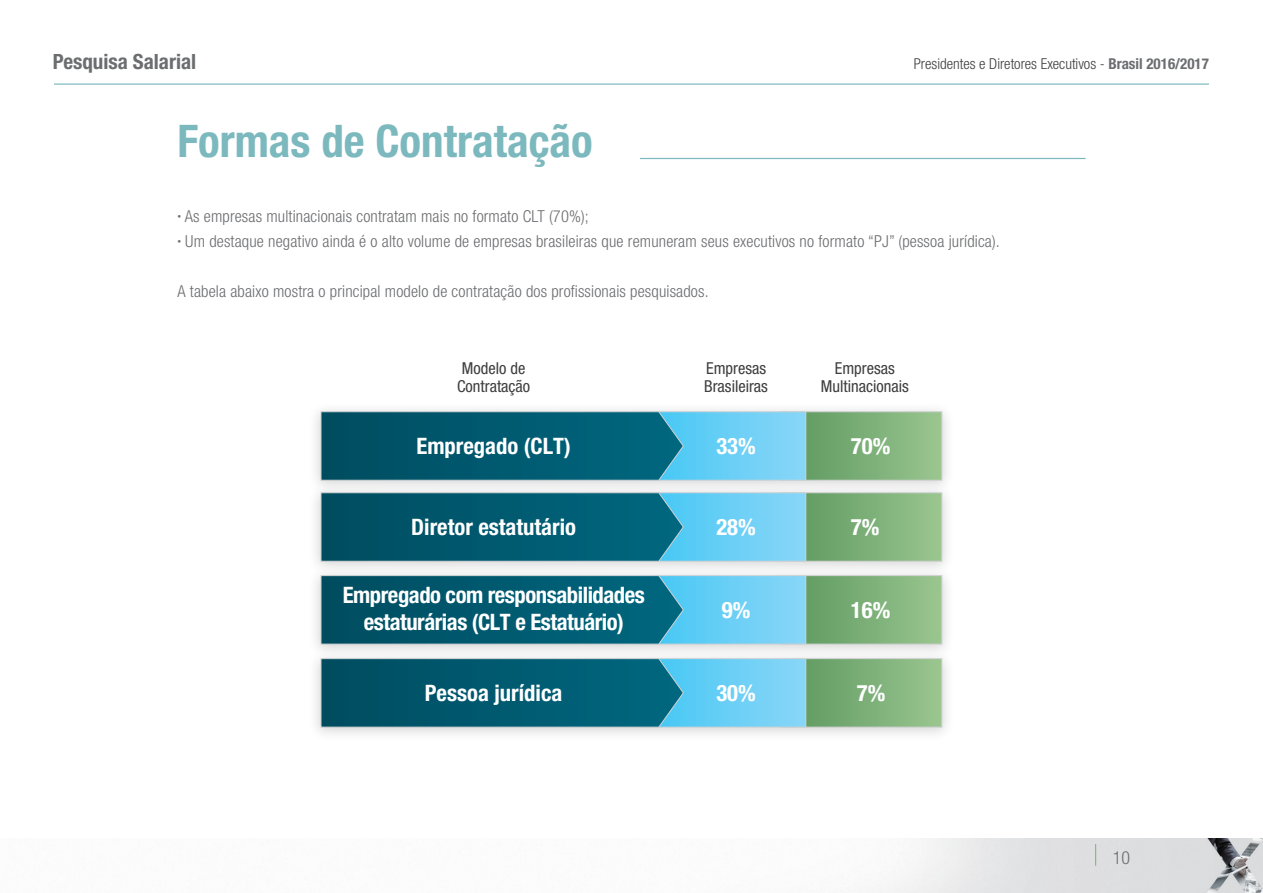
<style>
.page{position:relative;width:1263px;height:893px;background:#fff}
.page>*{position:absolute;margin:0;border:0;box-sizing:border-box;transform-origin:0 0}
.t1{font:700 condensed 45px "Helvetica Neue LT Std";color:#7cb9be}
.t2{font:700 condensed 22.65px/27.2px "Helvetica Neue LT Std";letter-spacing:-.02em;color:#fff;text-align:center}
.t3{font:700 condensed 22.65px "Helvetica Neue LT Std";color:#fff}
.t4{font:700 condensed 21px "Helvetica Neue LT Std";color:#6c6d70}
.t5{font:300 condensed 18px "Helvetica Neue LT Std";color:#6c6d70}
.t6{font:300 condensed 16.5px "Helvetica Neue LT Std";letter-spacing:.01em;color:#6c6d70}
.t7{font:condensed 16.5px/17.9px "Helvetica Neue LT Std";color:#3e3e3f}
.t8{font:300 condensed 15px "Helvetica Neue LT Std";color:#3e3e3f}
.s1{font-weight:700;color:#6c6d70}
</style>
<div class="page">
<img style="left:880px;top:839px;width:383px;height:54px">
<svg style="left:1095px;top:844px;width:1px;height:22px"></svg>
<hr style="left:640px;top:158px;width:445px;height:1px;background:#7cb9be">
<hr style="left:54px;top:83px;width:1155px;height:2px;background:#7cb9be">
<svg style="left:320px;top:410px;width:623px;height:71px;background:#3c8b92"></svg>
<svg style="left:320px;top:491px;width:623px;height:71px;background:#3c8b92"></svg>
<svg style="left:320px;top:657px;width:623px;height:71px;background:#3c8b92"></svg>
<svg style="left:320px;top:574px;width:623px;height:71px;background:#3c8b92"></svg>
<p class="t4" style="left:53px;top:49px;width:145px">Pesquisa Salarial</p>
<h1 class="t1" style="left:177px;top:113px;width:417px">Formas de Contratação</h1>
<p class="t8" style="left:914px;top:55px;width:297px">Presidentes e Diretores Executivos - <span class="s1">Brasil 2016/2017</span></p>
<p class="t6" style="left:177px;top:206px;width:413px"><sup>•</sup> As empresas multinacionais contratam mais no formato CLT (70%);</p>
<p class="t6" style="left:177px;top:231px;width:824px"><sup>•</sup> Um destaque negativo ainda é o alto volume de empresas brasileiras que remuneram seus executivos no formato “PJ” (pessoa jurídica).</p>
<p class="t6" style="left:177px;top:282px;width:533px">A tabela abaixo mostra o principal modelo de contratação dos profissionais pesquisados.</p>
<p class="t7" style="left:457px;top:359px;width:75px">Modelo de<br>Contratação</p>
<p class="t7" style="left:704px;top:359px;width:65px">Empresas<br>Brasileiras</p>
<p class="t7" style="left:821px;top:359px;width:89px;text-align:center">Empresas<br>Multinacionais</p>
<h2 class="t3" style="left:416px;top:432px;width:156px">Empregado (CLT)</h2>
<h2 class="t2" style="left:716px;top:432px;width:41px">33%</h2>
<h2 class="t2" style="left:851px;top:432px;width:41px">70%</h2>
<h2 class="t3" style="left:411px;top:513px;width:166px">Diretor estatutário</h2>
<h2 class="t2" style="left:716px;top:513px;width:41px">28%</h2>
<h2 class="t2" style="left:851px;top:513px;width:30px">7%</h2>
<h2 class="t2" style="left:343px;top:581px;width:304px">Empregado com responsabilidades estaturárias (CLT e Estatuário)</h2>
<h2 class="t2" style="left:722px;top:596px;width:30px">9%</h2>
<h2 class="t2" style="left:851px;top:596px;width:41px">16%</h2>
<h2 class="t3" style="left:425px;top:679px;width:139px">Pessoa jurídica</h2>
<h2 class="t2" style="left:716px;top:679px;width:41px">30%</h2>
<h2 class="t2" style="left:857px;top:679px;width:30px">7%</h2>
<p class="t5" style="left:1113px;top:848px;width:19px">10</p>
</div>
